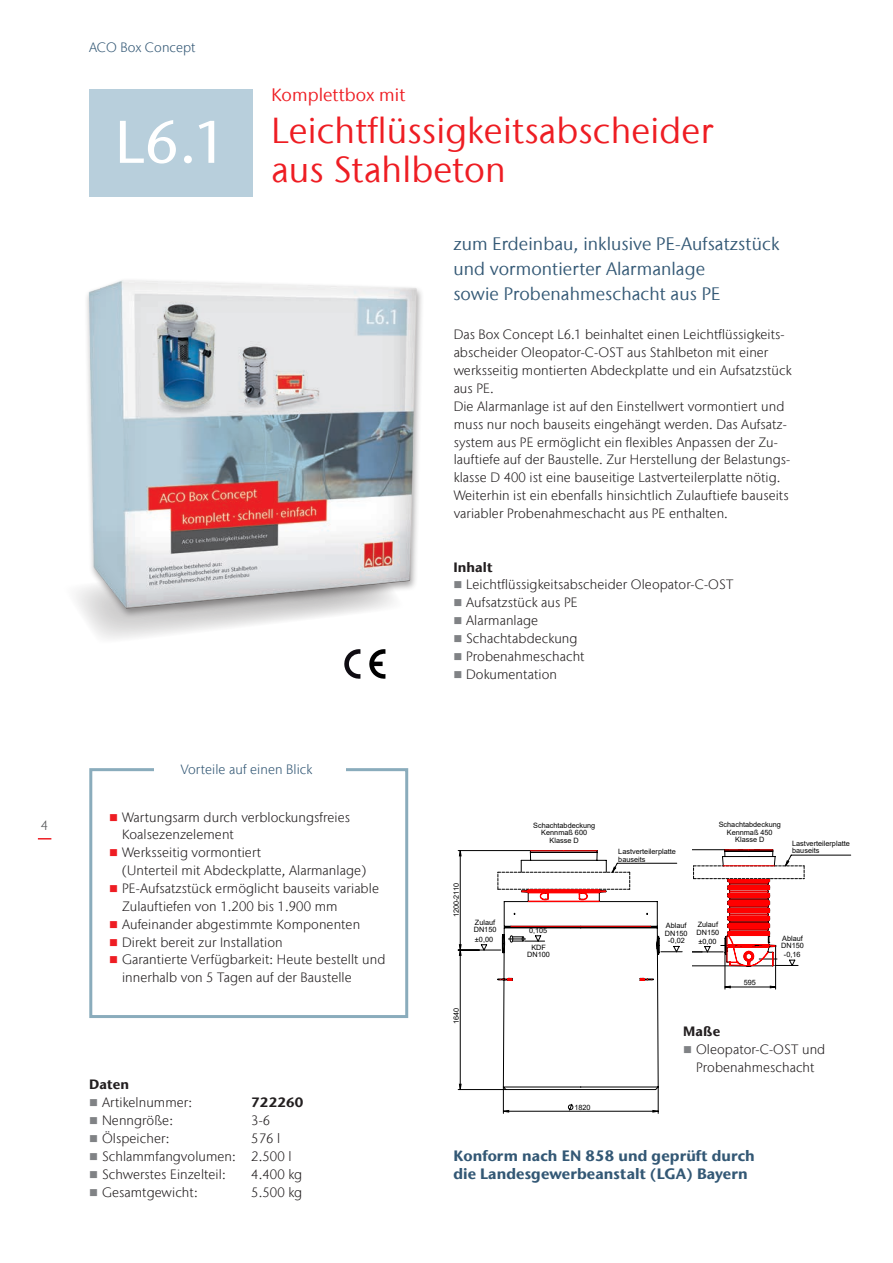
<style>
.page{position:relative;width:893px;height:1263px;background:#fff}
.page>*{position:absolute;margin:0;border:0;box-sizing:border-box;transform-origin:0 0}
.Chapter_separator{font:500 60px "Stone Sans IIITC Com";color:#fff}
.Heading{font:36px/39.6px "Stone Sans IIITC Com";letter-spacing:.005em;color:#ee1d23}
.Intermediate_heading{font:18px/25.2px "Stone Sans IIITC Com";letter-spacing:.005em;color:#335875}
.Intermediate_heading-2{font:18px "Stone Sans IIITC Com";letter-spacing:.005em;color:#ee1d23}
.Accentuation{font:700 15px/18px "Stone Sans IIITC Com";letter-spacing:.005em;color:#335875}
.Body_copy{font:300 13.5px/17.9px "Stone Sans IIITC Com";letter-spacing:.005em;color:#231f20}
.Info_box_title{font:300 13.5px "Stone Sans IIITC Com";letter-spacing:.005em;color:#335875}
.Subheadline{font:700 13.5px "Stone Sans IIITC Com";letter-spacing:.005em;color:#231f20}
.t1{font:300 13.5px "Stone Sans IIITC Com";color:#57585a}
.t2{font:7.35px/7.5px "Arial";color:#000}
.s1{color:#808285}
.s2{color:#ee1d23}
</style>
<div class="page">
<div style="left:89px;top:89px;width:164px;height:107px;background:#b8cfdc"></div>
<hr style="left:441px;top:810px;width:264px;height:1px;background:#000">
<hr style="left:441px;top:810px;width:1px;height:310px;background:#000">
<hr style="left:441px;top:1262px;width:264px;height:1px;background:#000">
<hr style="left:892px;top:810px;width:1px;height:310px;background:#000">
<hr style="left:693px;top:1262px;width:164px;height:1px;background:#000">
<svg style="left:458px;top:810px;width:394px;height:304px"></svg>
<div style="left:89px;top:768px;width:319px;height:250px;border:3px solid #8aacbc"></div>
<div style="left:154px;top:750px;width:191px;height:36px;background:#fff"></div>
<div style="left:53px;top:232px;width:382px;height:446px;background:#231f20;opacity:.15"></div>
<svg style="left:38px;top:838px;width:13px;height:1px"></svg>
<p class="t1" style="left:41px;top:816px;width:9px">4</p>
<p class="Info_box_title" style="left:89px;top:38px;width:108px">ACO Box Concept</p>
<p class="Chapter_separator" style="left:115px;top:104px;width:114px">L6.1</p>
<p class="Intermediate_heading-2" style="left:271px;top:84px;width:136px">Komplettbox mit</p>
<p class="Heading" style="left:271px;top:110px;width:443px">Leichtflüssigkeitsabscheider aus Stahlbeton</p>
<p class="Intermediate_heading" style="left:453px;top:231px;width:327px">zum Erdeinbau, inklusive PE-Aufsatzstück und vormontierter Alarmanlage<br>sowie Probenahmeschacht aus PE</p>
<p class="Body_copy" style="left:454px;top:326px;width:340px">Das Box Concept L6.1 beinhaltet einen Leichtflüssigkeits&shy;abscheider Oleopator-C-OST aus Stahlbeton mit einer werksseitig montierten Abdeckplatte und ein Aufsatzstück aus PE.</p>
<p class="Body_copy" style="left:454px;top:397px;width:338px">Die Alarmanlage ist auf den Einstellwert vormontiert und muss nur noch bauseits eingehängt werden. Das Aufsatz&shy;system aus PE ermöglicht ein flexibles Anpassen der Zu&shy;lauftiefe auf der Baustelle. Zur Herstellung der Belastungs&shy;klasse D 400 ist eine bauseitige Lastverteilerplatte nötig.<br>Weiterhin ist ein ebenfalls hinsichtlich Zulauftiefe bauseits variabler Probenahmeschacht aus PE enthalten.</p>
<p class="Subheadline" style="left:453px;top:558px;width:41px">Inhalt</p>
<p class="Body_copy" style="left:453px;top:576px;width:282px"><span class="s1">■</span> Leichtflüssigkeitsabscheider Oleopator-C-OST</p>
<p class="Body_copy" style="left:453px;top:593px;width:126px"><span class="s1">■</span> Aufsatzstück aus PE</p>
<p class="Body_copy" style="left:453px;top:611px;width:86px"><span class="s1">■</span> Alarmanlage</p>
<p class="Body_copy" style="left:453px;top:629px;width:126px"><span class="s1">■</span> Schachtabdeckung</p>
<p class="Body_copy" style="left:453px;top:647px;width:133px"><span class="s1">■</span> Probenahmeschacht</p>
<p class="Body_copy" style="left:453px;top:665px;width:105px"><span class="s1">■</span> Dokumentation</p>
<p class="Info_box_title" style="left:181px;top:760px;width:133px">Vorteile auf einen Blick</p>
<p class="Body_copy" style="left:122px;top:808px;width:229px;text-indent:-13px"><span class="s2">■</span> Wartungsarm durch verblockungsfreies<br>Koalsezenzelement</p>
<p class="Body_copy" style="left:122px;top:843px;width:246px;text-indent:-13px"><span class="s2">■</span> Werksseitig vormontiert<br>(Unterteil mit Abdeckplatte, Alarmanlage)</p>
<p class="Body_copy" style="left:122px;top:879px;width:258px;text-indent:-13px"><span class="s2">■</span> PE-Aufsatzstück ermöglicht bauseits variable<br>Zulauftiefen von 1.200 bis 1.900 mm</p>
<p class="Body_copy" style="left:109px;top:915px;width:252px"><span class="s2">■</span> Aufeinander abgestimmte Komponenten</p>
<p class="Body_copy" style="left:109px;top:933px;width:175px"><span class="s2">■</span> Direkt bereit zur Installation</p>
<p class="Body_copy" style="left:122px;top:951px;width:265px;text-indent:-13px"><span class="s2">■</span> Garantierte Verfügbarkeit: Heute bestellt und innerhalb von 5 Tagen auf der Baustelle</p>
<p class="t2" style="left:323px;top:885px;width:6px">B</p>
<p class="t2" style="left:367px;top:886px;width:6px">B</p>
<p class="Subheadline" style="left:89px;top:1076px;width:41px">Daten</p>
<p class="Body_copy" style="left:89px;top:1093px;width:104px"><span class="s1">■</span> Artikelnummer:</p>
<p class="Subheadline" style="left:251px;top:1094px;width:54px">722260</p>
<p class="Body_copy" style="left:89px;top:1111px;width:85px"><span class="s1">■</span> Nenngröße:</p>
<p class="Body_copy" style="left:251px;top:1111px;width:20px">3-6</p>
<p class="Body_copy" style="left:89px;top:1129px;width:82px"><span class="s1">■</span> Ölspeicher:</p>
<p class="Body_copy" style="left:251px;top:1129px;width:30px">576 l</p>
<p class="Body_copy" style="left:89px;top:1147px;width:204px"><span class="s1">■</span> Schlammfangvolumen: 2.500 l</p>
<p class="Body_copy" style="left:89px;top:1165px;width:138px"><span class="s1">■</span> Schwerstes Einzelteil:</p>
<p class="Body_copy" style="left:251px;top:1165px;width:52px">4.400 kg</p>
<p class="Body_copy" style="left:89px;top:1183px;width:110px"><span class="s1">■</span> Gesamtgewicht:</p>
<p class="Body_copy" style="left:251px;top:1183px;width:52px">5.500 kg</p>
<p class="t2" style="left:452px;top:917px;width:36px;rotate:-90deg">1200-2110</p>
<p class="t2" style="left:452px;top:1024px;width:18px;rotate:-90deg">1640</p>
<p class="t2" style="left:533px;top:821px;width:64px;text-align:center">Schachtabdeckung<br>Kennmaß 600<br>Klasse D</p>
<p class="t2" style="left:618px;top:848px;width:59px">Lastverteilerplatte bauseits</p>
<p class="t2" style="left:719px;top:821px;width:64px;text-align:center">Schachtabdeckung<br>Kennmaß 450<br>Klasse D</p>
<p class="t2" style="left:780px;top:836px;width:31px">Klasse D</p>
<p class="t2" style="left:792px;top:839px;width:59px">Lastverteilerplatte bauseits</p>
<p class="t2" style="left:474px;top:918px;width:24px">Zulauf<br>DN150</p>
<p class="t2" style="left:665px;top:922px;width:24px">Ablauf<br>DN150</p>
<p class="t2" style="left:527px;top:943px;width:24px;text-align:center">KDF<br>DN100</p>
<p class="t2" style="left:484px;top:926px;width:20px">0,105</p>
<p class="t2" style="left:697px;top:921px;width:24px">Zulauf<br>DN150</p>
<p class="t2" style="left:529px;top:926px;width:20px">0,105</p>
<p class="t2" style="left:475px;top:935px;width:20px">±0,00</p>
<p class="t2" style="left:668px;top:937px;width:18px">-0,02</p>
<p class="t2" style="left:698px;top:937px;width:20px">±0,00</p>
<p class="t2" style="left:744px;top:979px;width:14px">595</p>
<p class="t2" style="left:781px;top:934px;width:24px">Ablauf<br>DN150</p>
<p class="t2" style="left:784px;top:951px;width:18px">-0,16</p>
<p class="t2" style="left:574px;top:1103px;width:18px">1820</p>
<p class="Subheadline" style="left:683px;top:1022px;width:39px">Maße</p>
<p class="Body_copy" style="left:683px;top:1040px;width:144px;text-align:center"><span class="s1">■</span> Oleopator-C-OST und<br>Probenahmeschacht</p>
<p class="Accentuation" style="left:453px;top:1146px;width:303px">Konform nach EN 858 und geprüft durch die Landesgewerbeanstalt (LGA) Bayern</p>
</div>
